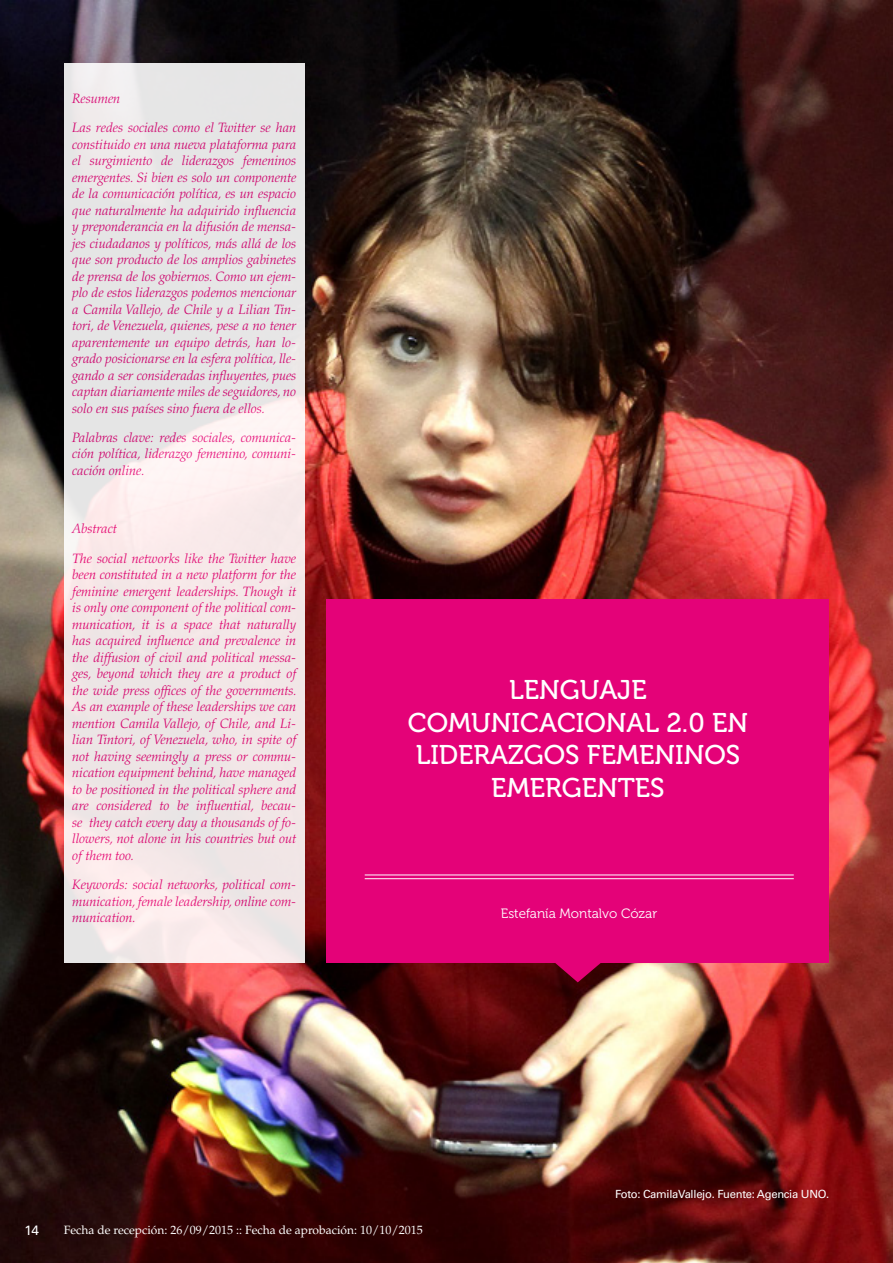
<style>
.page{position:relative;width:893px;height:1263px;background:#fff}
.page>*{position:absolute;margin:0;border:0;box-sizing:border-box;transform-origin:0 0}
.Titulo_1{font:27px/32.4px "Museo 500";color:#fff;text-align:center}
.t1{font:italic 300 13.5px/16.5px "Palatino";color:#e40278;text-align:justify}
.autor{font:13.5px "Museo 300";color:#fff}
.numpagina{font:13.5px "Univers";color:#fff}
.t2{font:12px "Palatino";color:#fff}
.pie_de_imagen{font:11.25px "Univers";letter-spacing:-.025em;color:#fff}
</style>
<div class="page">
<img style="left:0;top:0;width:893px;height:1263px">
<svg style="left:64px;top:64px;width:241px;height:899px;background:#eee7e7"></svg>
<svg style="left:555px;top:963px;width:46px;height:19px"></svg>
<div style="left:326px;top:600px;width:503px;height:363px;background:#e40278"></div>
<hr style="left:365px;top:874px;width:429px;height:1px;background:#fff">
<hr style="left:365px;top:878px;width:429px;height:1px;background:#fff">
<p class="t1" style="left:72px;top:84px;width:225px;line-height:29.2px">Resumen<br>Las redes sociales como el Twitter se han</p>
<p class="t1" style="left:72px;top:136px;width:225px">constituido en una nueva plataforma para el surgimiento de liderazgos femeninos emergentes. Si bien es solo un componente de la comunicación política, es un espacio que naturalmente ha adquirido influencia y preponderancia en la difusión de mensa&shy;jes ciudadanos y políticos, más allá de los que son producto de los amplios gabinetes de prensa de los gobiernos. Como un ejem&shy;plo de estos liderazgos podemos mencionar a Camila Vallejo, de Chile y a Lilian Tin&shy;tori, de Venezuela, quienes, pese a no tener aparentemente un equipo detrás, han lo&shy;grado posicionarse en la esfera política, lle&shy;gando a ser consideradas influyentes, pues captan diariamente miles de seguidores, no solo en sus países sino fuera de ellos.</p>
<p class="t1" style="left:72px;top:429px;width:225px">Palabras clave: redes sociales, comunica&shy;ción política, liderazgo femenino, comuni&shy;cación online.</p>
<p class="t1" style="left:72px;top:514px;width:225px;line-height:29.2px">Abstract<br>The social networks like the Twitter have</p>
<p class="t1" style="left:72px;top:567px;width:226px">been constituted in a new platform for the feminine emergent leaderships. Though it is only one component of the political com&shy;munication, it is a space that naturally has acquired influence and prevalence in the diffusion of civil and political messa&shy;ges, beyond which they are a product of the wide press offices of the governments.<br>As an example of these leaderships we can mention Camila Vallejo, of Chile, and Li&shy;lian Tintori, of Venezuela, who, in spite of not having seemingly a press or commu&shy;nication equipment behind, have managed to be positioned in the political sphere and are considered to be influential, becau&shy;se they catch every day a thousands of fo&shy;llowers, not alone in his countries but out of them too.</p>
<p class="t1" style="left:72px;top:876px;width:225px">Keywords: social networks, political com&shy;munication, female leadership, online com&shy;munication.</p>
<p class="Titulo_1" style="left:408px;top:674px;width:342px">LENGUAJE<br>COMUNICACIONAL 2.0 EN<br>LIDERAZGOS FEMENINOS<br>EMERGENTES</p>
<p class="autor" style="left:501px;top:905px;width:158px">Estefanía Montalvo Cózar</p>
<p class="numpagina" style="left:25px;top:1222px;width:16px">14</p>
<p class="t2" style="left:64px;top:1223px;width:360px">Fecha de recepción: 26/09/2015 :: Fecha de aprobación: 10/10/2015</p>
<p class="pie_de_imagen" style="left:615px;top:1188px;width:216px">Foto: CamilaVallejo. Fuente: Agencia UNO.</p>
</div>
